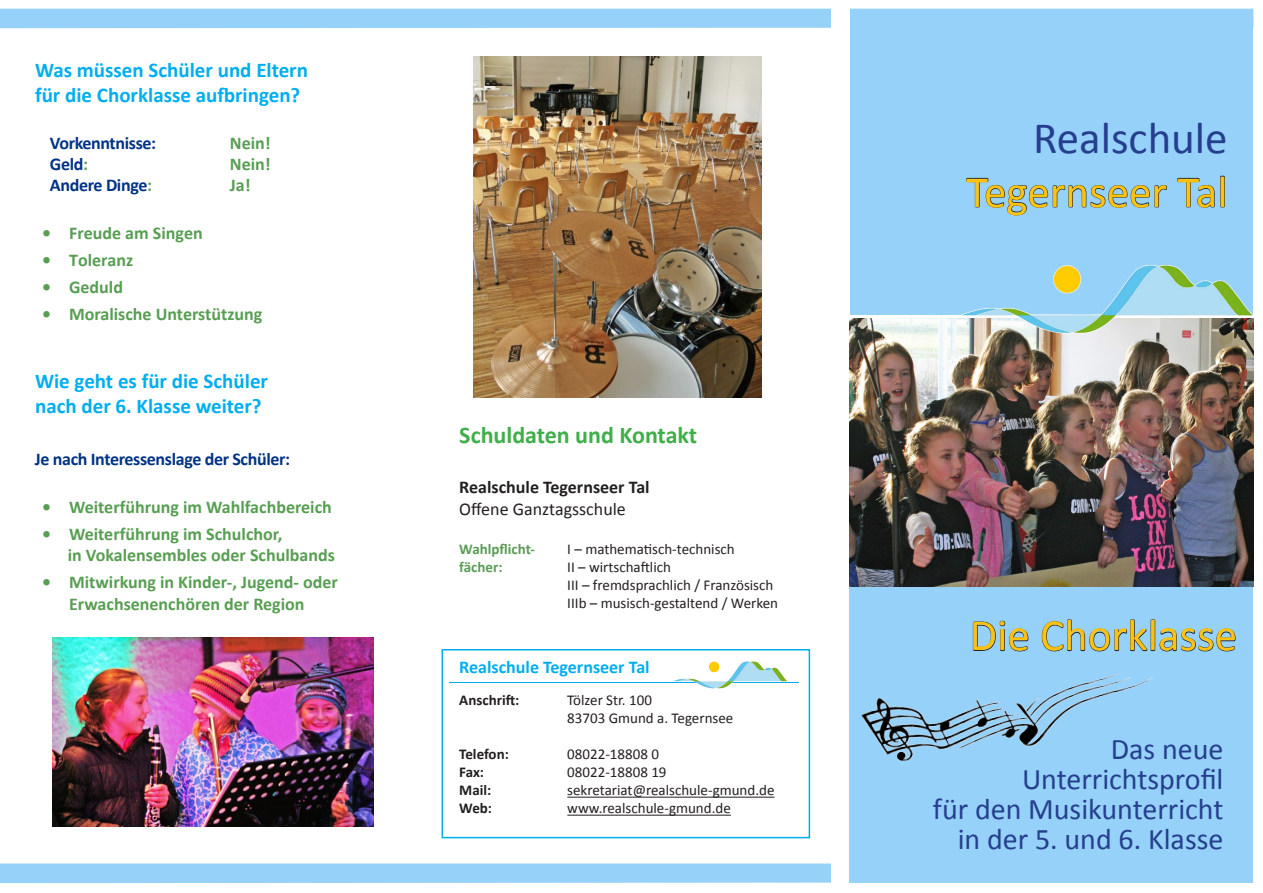
<style>
.page{position:relative;width:1263px;height:893px;background:#fff}
.page>*{position:absolute;margin:0;border:0;box-sizing:border-box;transform-origin:0 0}
.t1{font:45px "Calibri";color:#fec210}
.t2{font:45px "Calibri";color:#253f8e}
.t3{font:30px "Calibri";color:#253f8e}
.t4{font:700 24px "Calibri";color:#40ae49}
.t5{font:700 21px "Calibri";color:#00aeef}
.t6{font:700 18px/21.6px "Calibri";color:#579e52;text-align:center}
.t7{font:700 18px "Calibri";letter-spacing:-.02em;color:#003384}
.t8{font:700 18px "Calibri";color:#231f20}
.t9{font:700 18px "Calibri";color:#00aeef}
.t10{font:18px "Calibri";color:#231f20}
.t11{font:15px "Calibri";color:#231f20}
.t12{font:700 15px "Calibri";color:#231f20}
.t13{font:700 15px "Calibri";color:#599c55}
.s1{color:#579e52}
</style>
<div class="page">
<div style="left:0;top:9px;width:1253px;height:19px;background:#96d1f9"></div>
<div style="left:849px;top:13px;width:404px;height:308px;background:#96d1f9"></div>
<svg style="left:0;top:863px;width:831px;height:20px;background:#99d2f9"></svg>
<svg style="left:966px;top:177px;width:201px;height:39px"></svg>
<svg style="left:1177px;top:175px;width:48px;height:33px"></svg>
<div style="left:831px;top:6px;width:18px;height:887px;background:#fff"></div>
<div style="left:849px;top:564px;width:404px;height:319px;background:#96d1f9"></div>
<svg style="left:972px;top:621px;width:57px;height:31px"></svg>
<svg style="left:1041px;top:619px;width:195px;height:33px"></svg>
<img style="left:861px;top:673px;width:292px;height:89px">
<div style="left:441px;top:649px;width:369px;height:189px;background:#fff;border:2px solid #00aeef"></div>
<hr style="left:567px;top:797px;width:207px;height:1px;background:#231f20">
<hr style="left:567px;top:815px;width:164px;height:1px;background:#231f20">
<hr style="left:450px;top:682px;width:349px;height:1px;background:#00aeef">
<img style="left:673px;top:661px;width:114px;height:28px">
<img style="left:474px;top:57px;width:287px;height:341px">
<img style="left:52px;top:638px;width:321px;height:189px">
<img style="left:849px;top:317px;width:405px;height:270px">
<hr style="left:848px;top:315px;width:411px;height:2px;background:#fff">
<img style="left:959px;top:265px;width:295px;height:69px">
<p class="t5" style="left:35px;top:55px;width:274px">Was müssen Schüler und Eltern</p>
<p class="t5" style="left:35px;top:81px;width:267px">für die Chorklasse aufbringen?</p>
<p class="t7" style="left:50px;top:130px;width:108px">Vorkenntnisse:</p>
<p class="t6" style="left:230px;top:131px;width:42px">Nein!</p>
<p class="t7" style="left:50px;top:151px;width:40px">Geld<span class="s1">:</span></p>
<p class="t6" style="left:230px;top:152px;width:42px">Nein!</p>
<p class="t7" style="left:50px;top:172px;width:104px">Andere Dinge<span class="s1">:</span></p>
<p class="t6" style="left:230px;top:173px;width:22px">Ja!</p>
<p class="t6" style="left:42px;top:221px;width:162px">• Freude am Singen</p>
<p class="t6" style="left:42px;top:248px;width:93px">• Toleranz</p>
<p class="t6" style="left:42px;top:275px;width:82px">• Geduld</p>
<p class="t6" style="left:42px;top:302px;width:222px">• Moralische Unterstützung</p>
<p class="t5" style="left:35px;top:366px;width:234px">Wie geht es für die Schüler</p>
<p class="t5" style="left:35px;top:391px;width:228px">nach der 6. Klasse weiter?</p>
<p class="t7" style="left:35px;top:447px;width:257px">Je nach Interessenslage der Schüler:</p>
<p class="t6" style="left:42px;top:496px;width:291px">• Weiterführung im Wahlfachbereich</p>
<p class="t6" style="left:42px;top:523px;width:242px">• Weiterführung im Schulchor,</p>
<p class="t6" style="left:68px;top:544px;width:269px">in Vokalensembles oder Schulbands</p>
<p class="t6" style="left:42px;top:571px;width:297px">• Mitwirkung in Kinder-, Jugend- oder<br>Erwachsenenchören der Region</p>
<p class="t4" style="left:459px;top:418px;width:239px">Schuldaten und Kontakt</p>
<p class="t8" style="left:459px;top:474px;width:192px">Realschule Tegernseer Tal</p>
<p class="t10" style="left:459px;top:496px;width:168px">Offene Ganztagsschule</p>
<p class="t13" style="left:459px;top:539px;width:77px">Wahlpflicht-</p>
<p class="t11" style="left:567px;top:539px;width:169px">I – mathematisch-technisch</p>
<p class="t13" style="left:459px;top:557px;width:45px">fächer:</p>
<p class="t11" style="left:567px;top:557px;width:105px">II – wirtschaftlich</p>
<p class="t11" style="left:567px;top:575px;width:208px">III – fremdsprachlich / Französisch</p>
<p class="t11" style="left:567px;top:593px;width:212px">IIIb – musisch-gestaltend / Werken</p>
<p class="t9" style="left:459px;top:654px;width:192px">Realschule Tegernseer Tal</p>
<p class="t12" style="left:459px;top:690px;width:62px">Anschrift:</p>
<p class="t11" style="left:567px;top:690px;width:86px">Tölzer Str. 100</p>
<p class="t11" style="left:567px;top:708px;width:168px">83703 Gmund a. Tegernsee</p>
<p class="t12" style="left:459px;top:744px;width:51px">Telefon:</p>
<p class="t11" style="left:567px;top:744px;width:93px">08022-18808 0</p>
<p class="t12" style="left:459px;top:762px;width:26px">Fax:</p>
<p class="t11" style="left:567px;top:762px;width:101px">08022-18808 19</p>
<p class="t12" style="left:459px;top:780px;width:34px">Mail:</p>
<p class="t11" style="left:567px;top:780px;width:209px">sekretariat@realschule-gmund.de</p>
<p class="t12" style="left:459px;top:798px;width:34px">Web:</p>
<p class="t11" style="left:567px;top:798px;width:165px">www.realschule-gmund.de</p>
<p class="t2" style="left:1033px;top:107px;width:196px">Realschule</p>
<p class="t1" style="left:966px;top:161px;width:263px">Tegernseer Tal</p>
<p class="t1" style="left:970px;top:604px;width:269px">Die Chorklasse</p>
<p class="t3" style="left:1111px;top:728px;width:114px">Das neue</p>
<p class="t3" style="left:1022px;top:758px;width:203px">Unterrichtsprofil</p>
<p class="t3" style="left:933px;top:788px;width:292px">für den Musikunterricht</p>
<p class="t3" style="left:958px;top:818px;width:267px">in der 5. und 6. Klasse</p>
</div>
